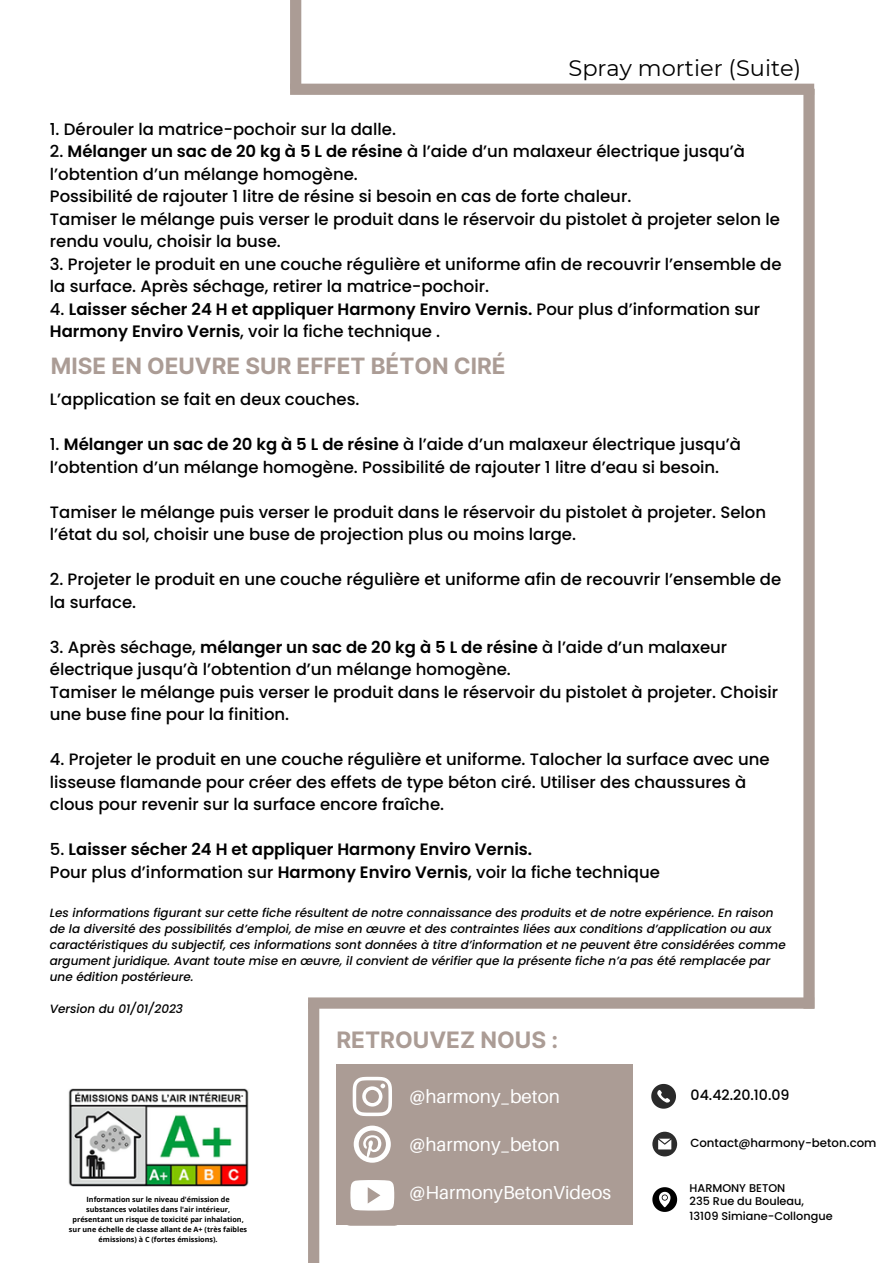
<style>
.page{position:relative;width:893px;height:1264px;background:#fff}
.page>*{position:absolute;margin:0;border:0;box-sizing:border-box;transform-origin:0 0}
.t1{font:700 22.65px "Inter";color:#ab9c95}
.t2{font:700 22.5px "Inter";color:#ab9c95}
.t3{font:22.5px "Montserrat";color:#000}
.t4{font:18.75px "Aileron";color:#fff}
.t5{font:500 16.5px/22.5px "Poppins";color:#000}
.t6{font:600 16.5px/22.5px "Poppins";color:#000}
.t7{font:500 14.25px "Poppins";color:#000}
.t8{font:italic 500 12px/16px "Poppins";color:#000}
.t9{font:500 11.85px "Poppins";color:#000}
.t10{font:500 11.25px/15px "Poppins";color:#000}
.t11{font:700 7.2px/10.1px "Open Sans";color:#000;text-align:center}
.s1{font-weight:600}
.s2{font-weight:500}
</style>
<div class="page">
<div style="left:803px;top:89px;width:11px;height:919px;background:#ab9c95"></div>
<div style="left:290px;top:84px;width:524px;height:11px;background:#ab9c95"></div>
<div style="left:290px;top:0;width:11px;height:89px;background:#ab9c95"></div>
<div style="left:308px;top:997px;width:506px;height:11px;background:#ab9c95"></div>
<div style="left:308px;top:1003px;width:11px;height:259px;background:#ab9c95"></div>
<img style="left:68px;top:1088px;width:181px;height:99px">
<div style="left:336px;top:1064px;width:297px;height:161px;background:#ab9c95"></div>
<svg style="left:352px;top:1076px;width:40px;height:86px"></svg>
<svg style="left:350px;top:1180px;width:44px;height:30px"></svg>
<svg style="left:651px;top:1083px;width:25px;height:25px"></svg>
<svg style="left:652px;top:1131px;width:25px;height:25px"></svg>
<svg style="left:652px;top:1187px;width:25px;height:24px"></svg>
<h2 class="t3" style="left:568px;top:54px;width:234px">Spray mortier (Suite)</h2>
<p class="t5" style="left:50px;top:118px;width:347px">1. Dérouler la matrice-pochoir sur la dalle.</p>
<p class="t5" style="left:50px;top:140px;width:731px">2. <span class="s1">Mélanger un sac de 20 kg à 5 L de résine</span> à l’aide d’un malaxeur électrique jusqu’à l’obtention d’un mélange homogène.<br>Possibilité de rajouter 1 litre de résine si besoin en cas de forte chaleur.<br>Tamiser le mélange puis verser le produit dans le réservoir du pistolet à projeter selon le rendu voulu, choisir la buse.</p>
<p class="t5" style="left:50px;top:252px;width:733px">3. Projeter le produit en une couche régulière et uniforme afin de recouvrir l’ensemble de la surface. Après séchage, retirer la matrice-pochoir.</p>
<p class="t6" style="left:50px;top:297px;width:711px"><span class="s2">4.</span> Laisser sécher 24 H et appliquer Harmony Enviro Vernis. <span class="s2">Pour plus d’information sur<br></span>Harmony Enviro Vernis<span class="s2">, voir la fiche technique .</span></p>
<h2 class="t2" style="left:51px;top:353px;width:456px">MISE EN OEUVRE SUR EFFET BÉTON CIRÉ</h2>
<p class="t5" style="left:50px;top:388px;width:311px">L’application se fait en deux couches.</p>
<p class="t5" style="left:50px;top:433px;width:692px">1. <span class="s1">Mélanger un sac de 20 kg à 5 L de résine</span> à l’aide d’un malaxeur électrique jusqu’à l’obtention d’un mélange homogène. Possibilité de rajouter 1 litre d’eau si besoin.</p>
<p class="t5" style="left:50px;top:501px;width:717px">Tamiser le mélange puis verser le produit dans le réservoir du pistolet à projeter. Selon l’état du sol, choisir une buse de projection plus ou moins large.</p>
<p class="t5" style="left:50px;top:568px;width:733px">2. Projeter le produit en une couche régulière et uniforme afin de recouvrir l’ensemble de la surface.</p>
<p class="t5" style="left:50px;top:636px;width:729px">3. Après séchage, <span class="s1">mélanger un sac de 20 kg à 5 L de résine</span> à l’aide d’un malaxeur électrique jusqu’à l’obtention d’un mélange homogène.<br>Tamiser le mélange puis verser le produit dans le réservoir du pistolet à projeter. Choisir une buse fine pour la finition.</p>
<p class="t5" style="left:50px;top:748px;width:721px">4. Projeter le produit en une couche régulière et uniforme. Talocher la surface avec une lisseuse flamande pour créer des effets de type béton ciré. Utiliser des chaussures à clous pour revenir sur la surface encore fraîche.</p>
<p class="t6" style="left:50px;top:838px;width:611px"><span class="s2">5.</span> Laisser sécher 24 H et appliquer Harmony Enviro Vernis.<br><span class="s2">Pour plus d’information sur</span> Harmony Enviro Vernis<span class="s2">, voir la fiche technique</span></p>
<p class="t8" style="left:50px;top:904px;width:737px">Les informations figurant sur cette fiche résultent de notre connaissance des produits et de notre expérience. En raison de la diversité des possibilités d’emploi, de mise en œuvre et des contraintes liées aux conditions d’application ou aux caractéristiques du subjectif, ces informations sont données à titre d’information et ne peuvent être considérées comme argument juridique. Avant toute mise en œuvre, il convient de vérifier que la présente fiche n’a pas été remplacée par une édition postérieure.</p>
<p class="t8" style="left:50px;top:1000px;width:135px">Version du 01/01/2023</p>
<p class="t11" style="left:69px;top:1193px;width:180px">Information sur le niveau d'émission de substances volatiles dans l'air intérieur, présentant un risque de toxicité par inhalation, sur une échelle de classe allant de A+ (très faibles émissions) à C (fortes émissions).</p>
<h1 class="t1" style="left:336px;top:1025px;width:223px">RETROUVEZ NOUS :</h1>
<p class="t4" style="left:409px;top:1084px;width:152px">@harmony_beton</p>
<p class="t4" style="left:409px;top:1132px;width:152px">@harmony_beton</p>
<p class="t4" style="left:409px;top:1180px;width:203px">@HarmonyBetonVideos</p>
<p class="t7" style="left:690px;top:1085px;width:100px">04.42.20.10.09</p>
<p class="t9" style="left:690px;top:1134px;width:188px">Contact@harmony-beton.com</p>
<p class="t10" style="left:689px;top:1180px;width:97px">HARMONY BETON</p>
<p class="t10" style="left:689px;top:1193px;width:144px">235 Rue du Bouleau,<br>13109 Simiane-Collongue</p>
</div>
